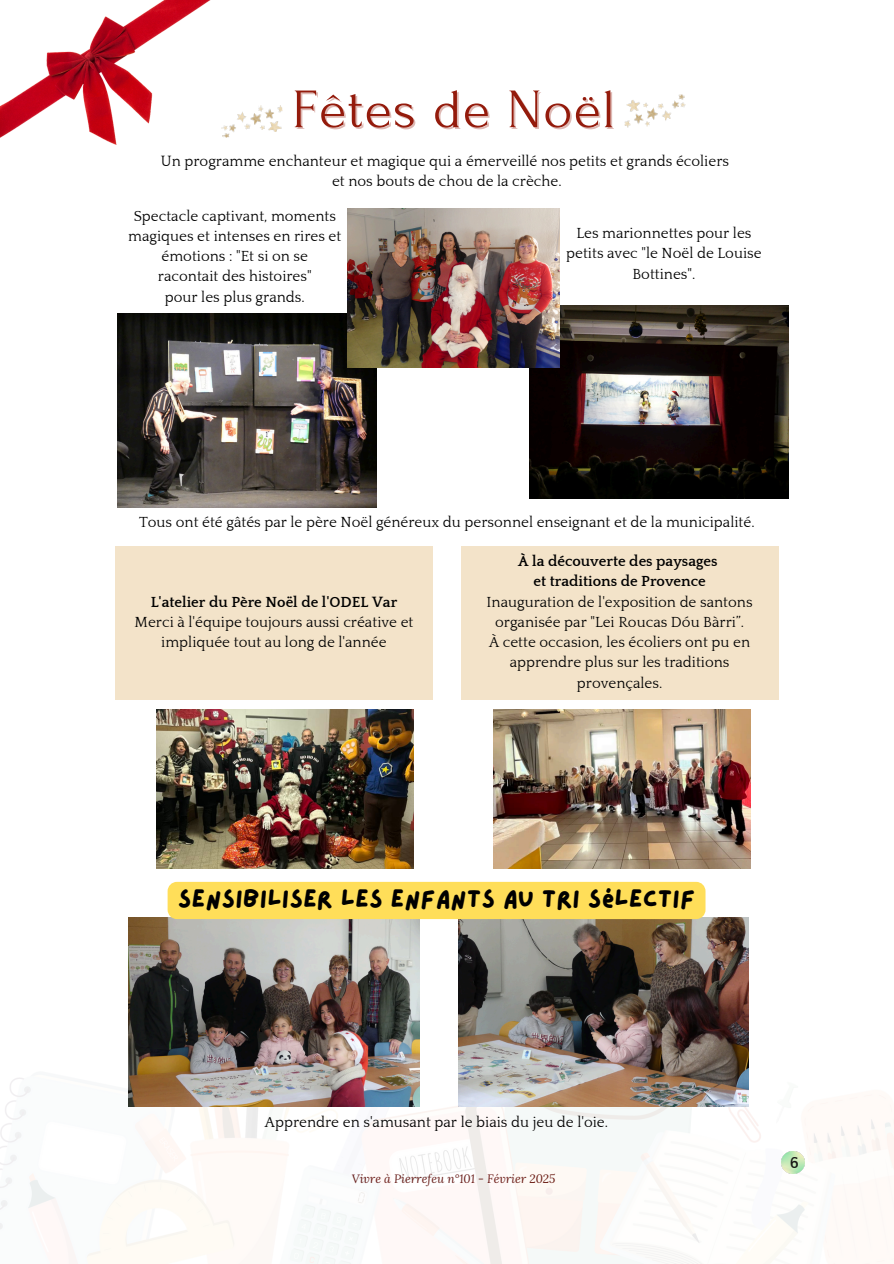
<style>
.page{position:relative;width:894px;height:1264px;background:#fff}
.page>*{position:absolute;margin:0;border:0;box-sizing:border-box;transform-origin:0 0}
.t1{font:55.5px "Forum";letter-spacing:.025em;color:#941b0c}
.t2{font:25.5px "Lazydog";color:#000}
.t3{font:700 16.35px "Quattrocento";color:#000}
.t4{font:15px/20.2px "Quattrocento";color:#000;text-align:center}
.t5{font:italic 12px "Lora";color:#5b0905}
.s1{font-weight:700}
</style>
<div class="page">
<img style="left:0;top:983px;width:893px;height:280px">
<img style="left:529px;top:305px;width:259px;height:194px">
<img style="left:118px;top:314px;width:259px;height:193px">
<img style="left:347px;top:209px;width:212px;height:158px">
<img style="left:624px;top:94px;width:62px;height:34px">
<img style="left:221px;top:105px;width:62px;height:33px">
<img style="left:0;top:0;width:211px;height:144px">
<div style="left:461px;top:546px;width:317px;height:154px;background:#f3e3c9"></div>
<div style="left:115px;top:546px;width:317px;height:154px;background:#f3e3c9"></div>
<img style="left:157px;top:709px;width:257px;height:159px">
<img style="left:493px;top:709px;width:257px;height:159px">
<img style="left:129px;top:917px;width:290px;height:189px">
<img style="left:458px;top:917px;width:290px;height:189px">
<div style="left:167px;top:881px;width:538px;height:38px;background:#ffde59"></div>
<h3 class="t1" style="left:292px;top:80px;width:324px">Fêtes de Noël</h3>
<h1 class="t4" style="left:161px;top:151px;width:569px">Un programme enchanteur et magique qui a émerveillé nos petits et grands écoliers et nos bouts de chou de la crèche.</h1>
<p class="t4" style="left:128px;top:206px;width:214px">Spectacle captivant, moments magiques et intenses en rires et émotions : "Et si on se<br>racontait des histoires"<br>pour les plus grands.</p>
<h3 class="t4" style="left:566px;top:223px;width:197px">Les marionnettes pour les petits avec "le Noël de Louise<br>Bottines".</h3>
<h3 class="t4" style="left:139px;top:512px;width:617px">Tous ont été gâtés par le père Noël généreux du personnel enseignant et de la municipalité.</h3>
<h3 class="t4" style="left:134px;top:592px;width:280px"><span class="s1">L'atelier du Père Noël de l'ODEL Var<br></span>Merci à l'équipe toujours aussi créative et impliquée tout au long de l'année</h3>
<p class="t4" style="left:486px;top:551px;width:267px"><span class="s1">À la découverte des paysages<br>et traditions de Provence<br></span>Inauguration de l'exposition de santons organisée par "Lei Roucas Dóu Bàrri”.<br>À cette occasion, les écoliers ont pu en apprendre plus sur les traditions provençales.</p>
<p class="t2" style="left:178px;top:886px;width:519px">SENSIBILISER LES ENFANTS AU TRI SÉLECTIF</p>
<h3 class="t4" style="left:265px;top:1112px;width:344px">Apprendre en s'amusant par le biais du jeu de l'oie.</h3>
<p class="t5" style="left:351px;top:1170px;width:205px">Vivre à Pierrefeu n°101 - Février 2025</p>
<p class="t3" style="left:789px;top:1153px;width:11px">6</p>
</div>
